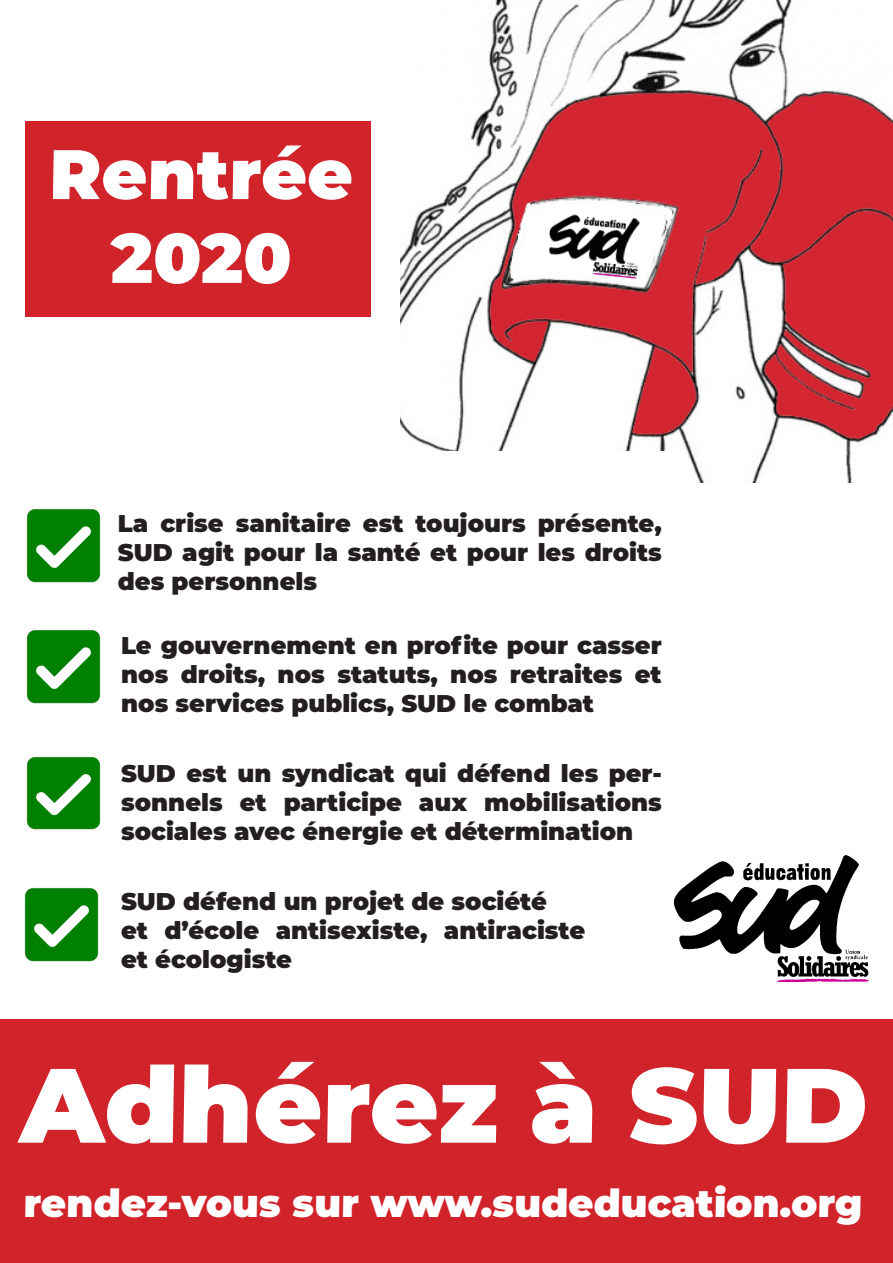
<style>
.page{position:relative;width:893px;height:1263px;background:#fff}
.page>*{position:absolute;margin:0;border:0;box-sizing:border-box;transform-origin:0 0}
.t1{font:900 105.45px "Montserrat";color:#fff}
.t2{font:900 69.9px/83.8px "Montserrat";color:#fff;text-align:center}
.t3{font:900 38.55px "Montserrat";letter-spacing:-.015em;color:#fff}
.t4{font:900 24.15px/29.1px "Montserrat";color:#231f20;text-align:justify}
</style>
<div class="page">
<img style="left:400px;top:0;width:493px;height:483px">
<div style="left:24px;top:451px;width:661px;height:462px;background:#fff"></div>
<img style="left:26px;top:509px;width:75px;height:74px">
<img style="left:26px;top:630px;width:75px;height:74px">
<img style="left:26px;top:757px;width:75px;height:73px">
<img style="left:24px;top:888px;width:75px;height:74px">
<div style="left:26px;top:121px;width:345px;height:195px;background:#d1232a"></div>
<div style="left:0;top:1019px;width:893px;height:244px;background:#d1232a"></div>
<img style="left:674px;top:856px;width:195px;height:125px">
<svg style="left:537px;top:204px;width:118px;height:80px"></svg>
<img style="left:544px;top:210px;width:102px;height:69px">
<p class="t2" style="left:49px;top:128px;width:307px">Rentrée<br>2020</p>
<p class="t4" style="left:118px;top:507px;width:546px">La crise sanitaire est toujours présente, SUD agit pour la santé et pour les droits des personnels</p>
<p class="t4" style="left:121px;top:630px;width:542px">Le gouvernement en profite pour casser nos droits, nos statuts, nos retraites et nos services publics, SUD le combat</p>
<p class="t4" style="left:121px;top:758px;width:542px">SUD est un syndicat qui défend les per&shy;sonnels et participe aux mobilisations sociales avec énergie et détermination</p>
<p class="t4" style="left:121px;top:885px;width:427px">SUD défend un projet de société</p>
<p class="t4" style="left:121px;top:914px;width:466px">et d’école antisexiste, antiraciste et écologiste</p>
<p class="t1" style="left:19px;top:1026px;width:852px">Adhérez à SUD</p>
<p class="t3" style="left:23px;top:1174px;width:841px">rendez-vous sur www.sudeducation.org</p>
</div>
